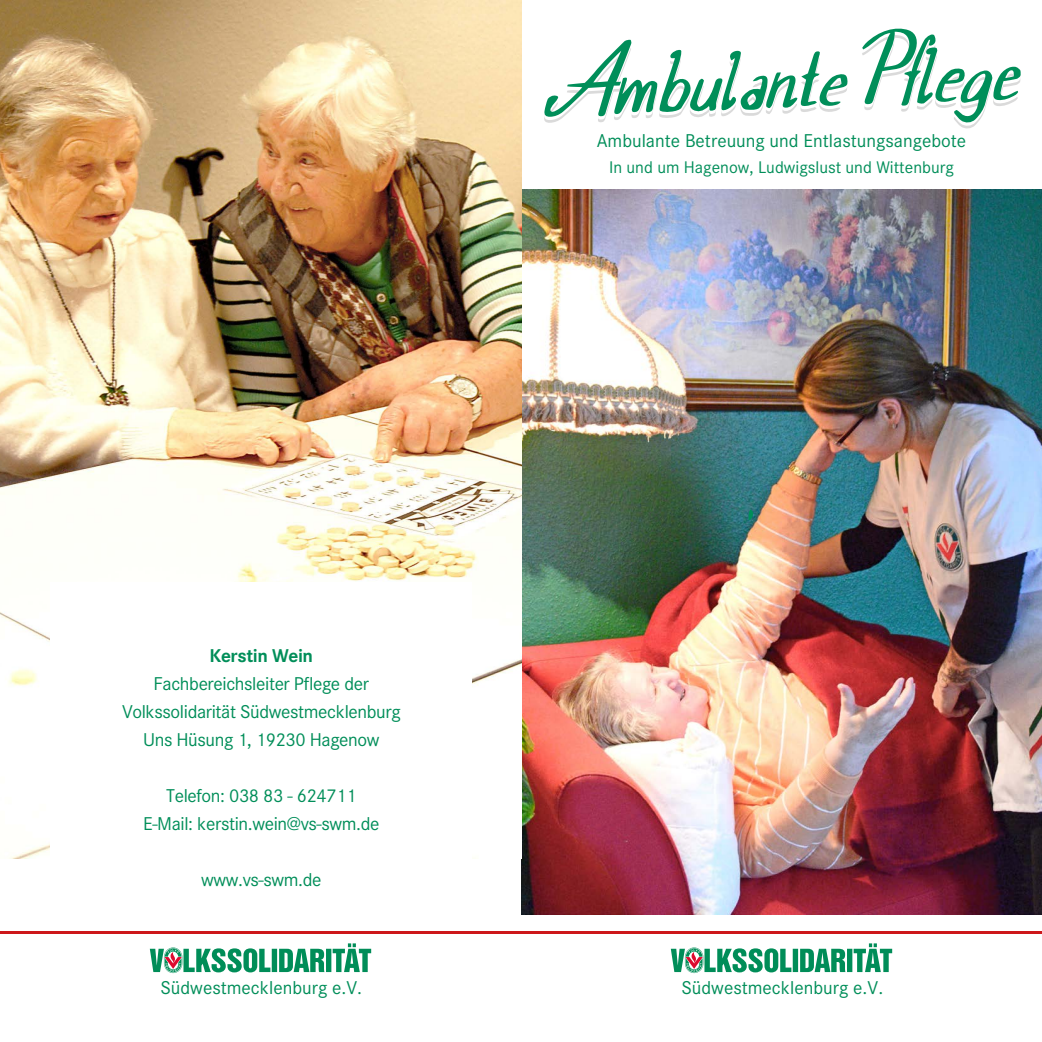
<style>
.page{position:relative;width:1042px;height:1042px;background:#fff}
.page>*{position:absolute;margin:0;border:0;box-sizing:border-box;transform-origin:0 0}
.t1{font:19.25px/28px "Corporate S";letter-spacing:-.02em;color:#008e59;text-align:center}
.t2{font:19.25px "Corporate S";color:#008e59}
.t3{font:700 19.25px "Corporate S";letter-spacing:-.02em;color:#008e59}
.t4{font:17.5px "Corporate S";color:#008e59}
</style>
<div class="page">
<hr style="left:0;top:931px;width:536px;height:3px;background:#cd171a">
<hr style="left:506px;top:931px;width:536px;height:3px;background:#cd171a">
<svg style="left:150px;top:943px;width:221px;height:30px"></svg>
<svg style="left:671px;top:943px;width:221px;height:30px"></svg>
<img style="left:522px;top:189px;width:520px;height:725px">
<img style="left:0;top:1px;width:522px;height:857px">
<div style="left:50px;top:582px;width:422px;height:342px;background:#fff"></div>
<svg style="left:748px;top:508px;width:7px;height:12px"></svg>
<svg style="left:544px;top:40px;width:304px;height:83px"></svg>
<svg style="left:862px;top:28px;width:159px;height:101px"></svg>
<p class="t3" style="left:209px;top:644px;width:105px">Kerstin Wein</p>
<p class="t1" style="left:122px;top:669px;width:280px">Fachbereichsleiter Pflege der<br>Volkssolidarität Südwestmecklenburg<br>Uns Hüsung 1, 19230 Hagenow</p>
<p class="t1" style="left:143px;top:782px;width:238px">Telefon: 038 83 - 624711<br>E-Mail: kerstin.wein@vs-swm.de</p>
<p class="t1" style="left:201px;top:866px;width:122px">www.vs-swm.de</p>
<p class="t2" style="left:597px;top:130px;width:371px">Ambulante Betreuung und Entlastungsangebote</p>
<p class="t4" style="left:609px;top:157px;width:346px">In und um Hagenow, Ludwigslust und Wittenburg</p>
<p class="t2" style="left:160px;top:977px;width:203px">Südwestmecklenburg e.V.</p>
<p class="t2" style="left:681px;top:977px;width:203px">Südwestmecklenburg e.V.</p>
</div>
